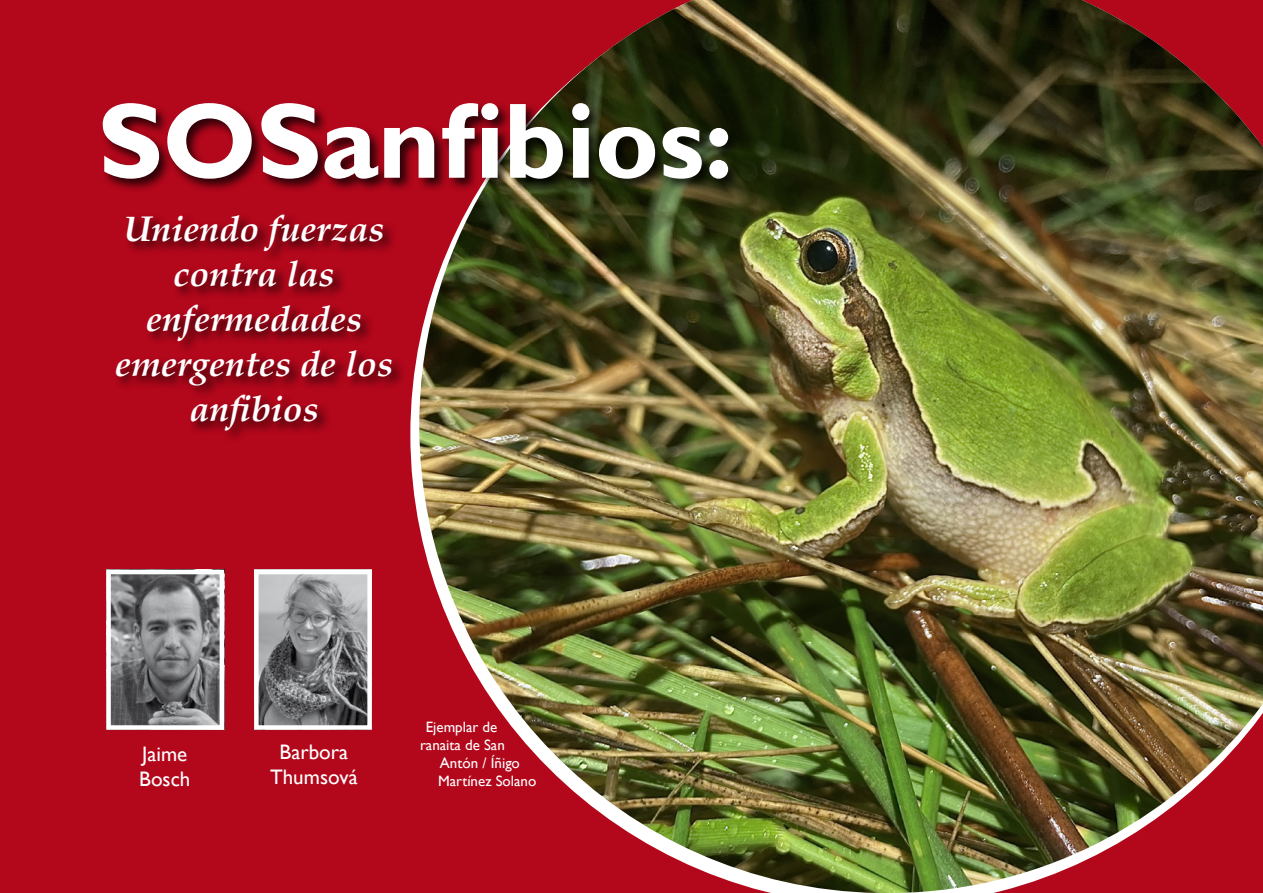
<style>
.page{position:relative;width:1263px;height:893px;background:#b3071b}
.page>*{position:absolute;margin:0;border:0;box-sizing:border-box;transform-origin:0 0}
.t1{font:700 108px "Gill Sans";letter-spacing:-.005em;color:#fff}
.t2{font:italic 700 36px/45px "Palatino";color:#fff;text-align:center}
.t3{font:21px/25.2px "Gill Sans";color:#fff}
.t4{font:15px "Gill Sans";color:#fff}
</style>
<div class="page">
<img style="left:111px;top:575px;width:108px;height:150px">
<div style="left:106px;top:570px;width:118px;height:160px;border:4px solid #fff"></div>
<img style="left:419px;top:0;width:844px;height:893px">
<div style="left:113px;top:212px;width:293px;height:232px;background:#000;opacity:.75"></div>
<div style="left:101px;top:101px;width:642px;height:92px;background:#000;opacity:.75"></div>
<img style="left:259px;top:575px;width:108px;height:150px">
<div style="left:254px;top:570px;width:118px;height:160px;border:4px solid #fff"></div>
<h1 class="t1" style="left:98px;top:76px;width:637px">SOSanfibios:</h1>
<p class="t2" style="left:115px;top:207px;width:279px">Uniendo fuerzas contra las enfermedades emergentes de los anfibios</p>
<p class="t3" style="left:139px;top:741px;width:53px">Jaime<br>Bosch</p>
<p class="t3" style="left:270px;top:740px;width:89px;text-align:center">Barbora<br>Thumsová</p>
<p class="t4" style="left:426px;top:718px;width:73px">Ejemplar de</p>
<p class="t4" style="left:420px;top:736px;width:86px">ranaita de San</p>
<p class="t4" style="left:440px;top:754px;width:81px">Antón / Íñigo</p>
<p class="t4" style="left:438px;top:772px;width:100px">Martínez Solano</p>
</div>
